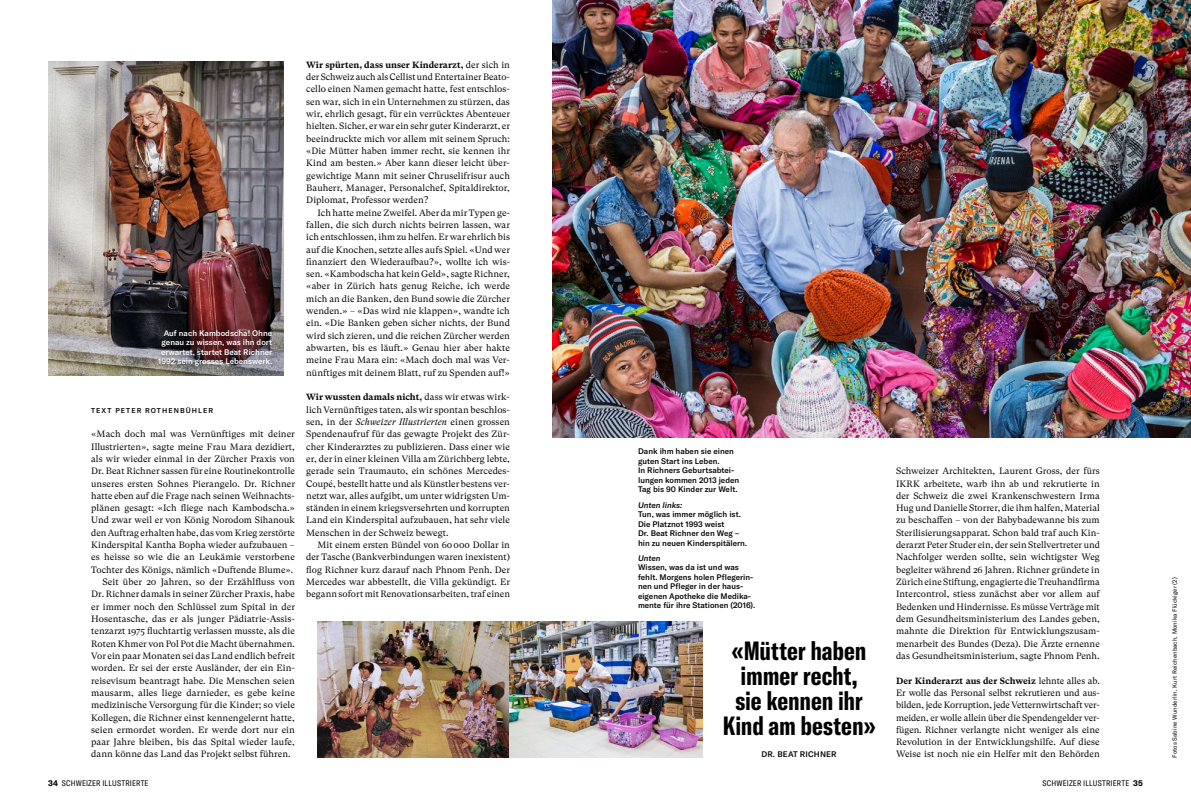
<style>
.page{position:relative;width:1191px;height:800px;background:#fff}
.page>*{position:absolute;margin:0;border:0;box-sizing:border-box;transform-origin:0 0}
._703_Quote_GTAmComp{font:700 extra-condensed 26px/25px "GT America";letter-spacing:-.005em;color:#000;text-align:center}
._500_LT_GTSupText_BS{font:9.2px/12.3px "GT Super Text";letter-spacing:.005em;color:#000;text-align:justify}
._500_LT_GTSupText_BS-2{font:700 9px "GT Super Text";letter-spacing:.005em;color:#000}
._800_Legi_GTAm_Med_A{font:500 8px/9.5px "GT America";color:#000}
._800_Legi_GTAm_Med_A-2{font:500 8px/9.5px "GT America";color:#fff;text-align:right}
.t1{font:condensed 8px "GT America";letter-spacing:.025em;color:#000}
._800_Legi_GTAm_Med_x{font:italic 500 8px "GT America";color:#000}
._704_Quote_Name_x10{font:500 8px "GT America";letter-spacing:.015em;color:#000}
._401_AUTOR_GTAm_x07{font:500 7px "GT America";letter-spacing:.15em;color:#000}
._400_Fotobyline_GTAm{font:6px "GT America";letter-spacing:.015em;color:#000}
.s1{font-weight:400;font-size:9.2px}
.s2{font-style:italic}
.s3{font-weight:700;font-stretch:normal}
</style>
<div class="page">
<img style="left:553px;top:0;width:638px;height:437px">
<img style="left:317px;top:621px;width:193px;height:136px">
<img style="left:510px;top:621px;width:192px;height:136px">
<img style="left:48px;top:61px;width:235px;height:314px">
<div style="left:149px;top:320px;width:133px;height:55px;background:#000;opacity:.5"></div>
<p class="_800_Legi_GTAm_Med_A-2" style="left:158px;top:328px;width:116px">Auf nach Kambodscha! Ohne genau zu wissen, was ihn dort erwartet, startet Beat Richner<br>1992 sein grosses Lebenswerk.</p>
<p class="_401_AUTOR_GTAm_x07" style="left:91px;top:406px;width:123px">TEXT PETER ROTHENBÜHLER</p>
<p class="_500_LT_GTSupText_BS" style="left:91px;top:428px;width:205px">«Mach doch mal was Vernünftiges mit deiner Illustrierten», sagte meine Frau Mara dezidiert, als wir wieder einmal in der Zürcher Praxis von Dr. Beat Richner sassen für eine Routinekontrolle unseres ersten Sohnes Pierangelo. Dr. Richner hatte eben auf die Frage nach seinen Weihnachts&shy;plänen gesagt: «Ich fliege nach Kambodscha.» Und zwar weil er von König Norodom Sihanouk den Auftrag erhalten habe, das vom Krieg zerstörte Kinderspital Kantha Bopha wieder aufzubauen – es heisse so wie die an Leukämie verstorbene Tochter des Königs, nämlich «Duftende Blume».</p>
<p class="_500_LT_GTSupText_BS" style="left:91px;top:575px;width:205px;text-indent:11px">Seit über 20 Jahren, so der Erzählfluss von Dr. Richner damals in seiner Zürcher Praxis, habe er immer noch den Schlüssel zum Spital in der Hosentasche, das er als junger Pädiatrie-Assis&shy;tenzarzt 1975 fluchtartig verlassen musste, als die Roten Khmer von Pol Pot die Macht übernahmen.<br>Vor ein paar Monaten sei das Land endlich befreit worden. Er sei der erste Ausländer, der ein Ein&shy;reisevisum beantragt habe. Die Menschen seien mausarm, alles liege darnieder, es gebe keine medizinische Versorgung für die Kinder; so viele Kollegen, die Richner einst kennengelernt hatte, seien ermordet worden. Er werde dort nur ein paar Jahre bleiben, bis das Spital wieder laufe, dann könne das Land das Projekt selbst führen.</p>
<p class="_500_LT_GTSupText_BS-2" style="left:306px;top:59px;width:205px">Wir spürten, dass unser Kinderarzt, <span class="s1">der sich in</span></p>
<p class="_500_LT_GTSupText_BS" style="left:306px;top:71px;width:205px">der Schweiz auch als Cellist und Entertainer Beato&shy;cello einen Namen gemacht hatte, fest entschlos&shy;sen war, sich in ein Unternehmen zu stürzen, das wir, ehrlich gesagt, für ein verrücktes Abenteuer hielten. Sicher, er war ein sehr guter Kinderarzt, er beeindruckte mich vor allem mit seinem Spruch: «Die Mütter haben immer recht, sie kennen ihr Kind am besten.» Aber kann dieser leicht über&shy;gewichtige Mann mit seiner Chruselifrisur auch Bauherr, Manager, Personalchef, Spitaldirektor, Diplomat, Professor werden?</p>
<p class="_500_LT_GTSupText_BS" style="left:306px;top:206px;width:205px;text-indent:11px">Ich hatte meine Zweifel. Aber da mir Typen ge&shy;fallen, die sich durch nichts beirren lassen, war ich entschlossen, ihm zu helfen. Er war ehrlich bis auf die Knochen, setzte alles aufs Spiel. «Und wer finanziert den Wiederaufbau?», wollte ich wis&shy;sen. «Kambodscha hat kein Geld», sagte Richner, «aber in Zürich hats genug Reiche, ich werde mich an die Banken, den Bund sowie die Zürcher wenden.» – «Das wird nie klappen», wandte ich ein. «Die Banken geben sicher nichts, der Bund wird sich zieren, und die reichen Zürcher werden abwarten, bis es läuft.» Genau hier aber hakte meine Frau Mara ein: «Mach doch mal was Ver&shy;nünftiges mit deinem Blatt, ruf zu Spenden auf!»</p>
<p class="_500_LT_GTSupText_BS-2" style="left:306px;top:392px;width:205px">Wir wussten damals nicht, <span class="s1">dass wir etwas wirk-</span></p>
<p class="_500_LT_GTSupText_BS" style="left:306px;top:403px;width:205px">lich Vernünftiges taten, als wir spontan beschlos&shy;sen, in der <span class="s2">Schweizer Illustrierten</span> einen grossen Spendenaufruf für das gewagte Projekt des Zür&shy;cher Kinderarztes zu publizieren. Dass einer wie er, der in einer kleinen Villa am Zürichberg lebte, gerade sein Traumauto, ein schönes Mercedes-Coupé, bestellt hatte und als Künstler bestens ver&shy;netzt war, alles aufgibt, um unter widrigsten Um&shy;ständen in einem kriegsversehrten und korrupten Land ein Kinderspital aufzubauen, hat sehr viele Menschen in der Schweiz bewegt.</p>
<p class="_500_LT_GTSupText_BS" style="left:306px;top:538px;width:205px;text-indent:11px">Mit einem ersten Bündel von 60 000 Dollar in der Tasche (Bankverbindungen waren inexistent) flog Richner kurz darauf nach Phnom Penh. Der Mercedes war abbestellt, die Villa gekündigt. Er begann sofort mit Renovationsarbeiten, traf einen</p>
<p class="_800_Legi_GTAm_Med_A" style="left:638px;top:446px;width:103px">Dank ihm haben sie einen guten Start ins Leben.<br>In Richners Geburtsabtei&shy;lungen kommen 2013 jeden<br>Tag bis 90 Kinder zur Welt.</p>
<p class="_800_Legi_GTAm_Med_x" style="left:638px;top:499px;width:46px">Unten links:</p>
<p class="_800_Legi_GTAm_Med_A" style="left:638px;top:509px;width:111px">Tun, was immer möglich ist.<br>Die Platznot 1993 weist<br>Dr. Beat Richner den Weg – hin zu neuen Kinderspitälern.</p>
<p class="_800_Legi_GTAm_Med_x" style="left:638px;top:553px;width:24px">Unten</p>
<p class="_800_Legi_GTAm_Med_A" style="left:638px;top:562px;width:119px">Wissen, was da ist und was fehlt. Morgens holen Pflegerin&shy;nen und Pfleger in der haus&shy;eigenen Apotheke die Medika&shy;mente für ihre Stationen (2016).</p>
<p class="_703_Quote_GTAmComp" style="left:722px;top:638px;width:154px">«Mütter haben immer recht,<br>sie kennen ihr<br>Kind am besten»</p>
<p class="_704_Quote_Name_x10" style="left:761px;top:749px;width:76px">DR. BEAT RICHNER</p>
<p class="_500_LT_GTSupText_BS" style="left:896px;top:465px;width:205px">Schweizer Architekten, Laurent Gross, der fürs IKRK arbeitete, warb ihn ab und rekrutierte in der Schweiz die zwei Krankenschwestern Irma Hug und Danielle Storrer, die ihm halfen, Material zu beschaffen – von der Babybadewanne bis zum Sterilisierungsapparat. Schon bald traf auch Kin&shy;derarzt Peter Studer ein, der sein Stellvertreter und Nachfolger werden sollte, sein wichtigster Weg begleiter während 26 Jahren. Richner gründete in Zürich eine Stiftung, engagierte die Treuhandfirma Intercontrol, stiess zunächst aber vor allem auf Bedenken und Hindernisse. Es müsse Verträge mit dem Gesundheitsministerium des Landes geben, mahnte die Direktion für Entwicklungszusam&shy;menarbeit des Bundes (Deza). Die Ärzte ernenne das Gesundheitsministerium, sagte Phnom Penh.</p>
<p class="_500_LT_GTSupText_BS-2" style="left:896px;top:675px;width:205px">Der Kinderarzt aus der Schweiz <span class="s1">lehnte alles ab.</span></p>
<p class="_500_LT_GTSupText_BS" style="left:896px;top:686px;width:205px">Er wolle das Personal selbst rekrutieren und aus&shy;bilden, jede Korruption, jede Vetternwirtschaft ver&shy;meiden, er wolle allein über die Spendengelder ver&shy;fügen. Richner verlangte nicht weniger als eine Revolution in der Entwicklungshilfe. Auf diese Weise ist noch nie ein Helfer mit den Behörden</p>
<p class="t1" style="left:48px;top:778px;width:102px"><span class="s3">34</span> SCHWEIZER ILLUSTRIERTE</p>
<p class="t1" style="left:1042px;top:778px;width:102px">SCHWEIZER ILLUSTRIERTE <span class="s3">35</span></p>
<p class="_400_Fotobyline_GTAm" style="left:1171px;top:757px;width:182px;rotate:-90deg">Fotos Sabine Wunderlin, Kurt Reichenbach, Monika Flückiger (2)</p>
</div>
